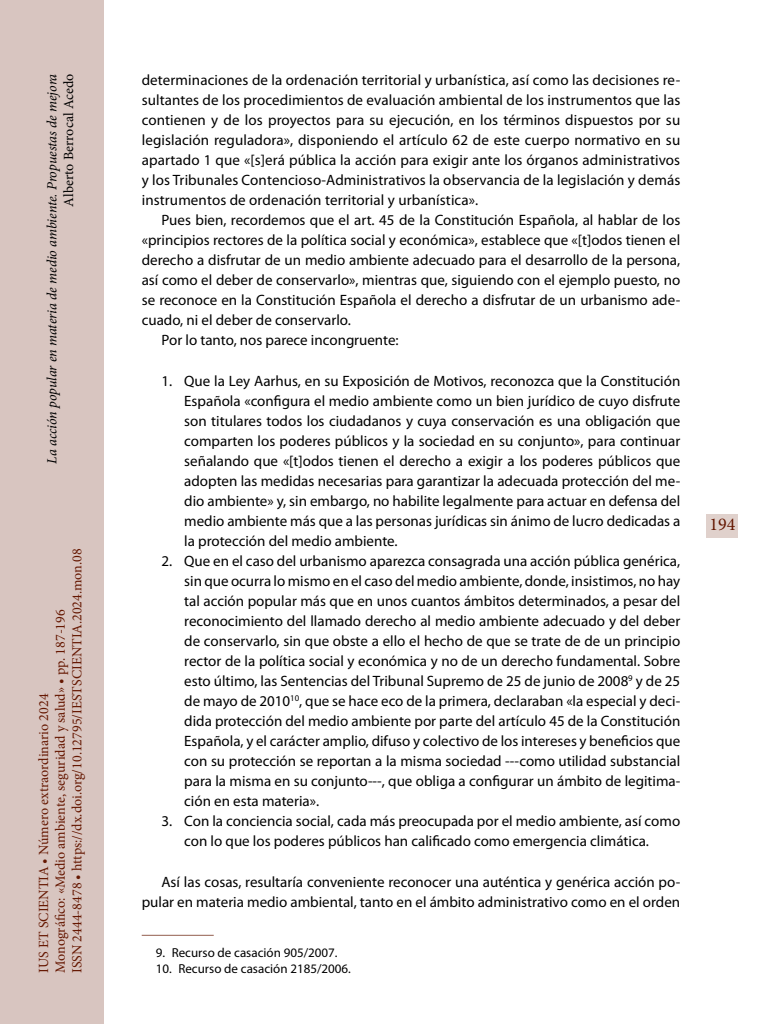
<style>
.page{position:relative;width:768px;height:1024px;background:#fff}
.page>*{position:absolute;margin:0;border:0;box-sizing:border-box;transform-origin:0 0}
.t1{font:18px "Minion Pro";color:#651701}
.t2{font:15px/20px "Myriad Pro";color:#000;text-align:justify}
.t3{font:14px/16.8px "Minion Pro";color:#651701}
.t4{font:italic 14px "Minion Pro";letter-spacing:-.005em;color:#000}
.t5{font:14px "Minion Pro";letter-spacing:.005em;color:#000}
.t6{font:13px "Myriad Pro";color:#000}
</style>
<div class="page">
<hr style="left:142px;top:935px;width:72px;height:1px;background:#935d4d">
<div style="left:0;top:0;width:103px;height:1024px;background:#d8c5c0"></div>
<div style="left:707px;top:514px;width:31px;height:24px;background:#e0d1cc"></div>
<p class="t4" style="left:42px;top:464px;width:391px;rotate:-90deg">La acción popular en materia de medio ambiente. Propuestas de mejora</p>
<p class="t5" style="left:59px;top:207px;width:134px;rotate:-90deg">Alberto Berrocal Acedo</p>
<p class="t3" style="left:35px;top:973px;width:426px;rotate:-90deg">IUS ET SCIENTIA • Número extraordinario 2024<br>Monográfico: «Medio ambiente, seguridad y salud» • pp. 187-196<br>ISSN 2444-8478 • https://dx.doi.org/10.12795/IESTSCIENTIA.2024.mon.08</p>
<p class="t2" style="left:142px;top:70px;width:540px">determinaciones de la ordenación territorial y urbanística, así como las decisiones re&shy;sultantes de los procedimientos de evaluación ambiental de los instrumentos que las contienen y de los proyectos para su ejecución, en los términos dispuestos por su legislación reguladora», disponiendo el artículo 62 de este cuerpo normativo en su apartado 1 que «[s]erá pública la acción para exigir ante los órganos administrativos y los Tribunales Contencioso-Administrativos la observancia de la legislación y demás instrumentos de ordenación territorial y urbanística».</p>
<p class="t2" style="left:162px;top:210px;width:520px">Pues bien, recordemos que el art. 45 de la Constitución Española, al hablar de los</p>
<p class="t2" style="left:142px;top:230px;width:540px">«principios rectores de la política social y económica», establece que «[t]odos tienen el</p>
<p class="t2" style="left:142px;top:250px;width:540px">derecho a disfrutar de un medio ambiente adecuado para el desarrollo de la persona,</p>
<p class="t2" style="left:142px;top:270px;width:540px">así como el deber de conservarlo», mientras que, siguiendo con el ejemplo puesto, no</p>
<p class="t2" style="left:142px;top:290px;width:540px">se reconoce en la Constitución Española el derecho a disfrutar de un urbanismo ade-</p>
<p class="t2" style="left:142px;top:310px;width:211px">cuado, ni el deber de conservarlo.</p>
<p class="t2" style="left:162px;top:330px;width:239px">Por lo tanto, nos parece incongruente:</p>
<p class="t2" style="left:184px;top:371px;width:498px;text-indent:-23px">1. Que la Ley Aarhus, en su Exposición de Motivos, reconozca que la Constitución Española «configura el medio ambiente como un bien jurídico de cuyo disfrute son titulares todos los ciudadanos y cuya conservación es una obligación que comparten los poderes públicos y la sociedad en su conjunto», para continuar señalando que «[t]odos tienen el derecho a exigir a los poderes públicos que adopten las medidas necesarias para garantizar la adecuada protección del me&shy;dio ambiente» y, sin embargo, no habilite legalmente para actuar en defensa del medio ambiente más que a las personas jurídicas sin ánimo de lucro dedicadas a la protección del medio ambiente.</p>
<p class="t2" style="left:184px;top:551px;width:498px;text-indent:-23px">2. Que en el caso del urbanismo aparezca consagrada una acción pública genérica, sin que ocurra lo mismo en el caso del medio ambiente, donde, insistimos, no hay tal acción popular más que en unos cuantos ámbitos determinados, a pesar del reconocimiento del llamado derecho al medio ambiente adecuado y del deber de conservarlo, sin que obste a ello el hecho de que se trate de de un principio rector de la política social y económica y no de un derecho fundamental. Sobre esto último, las Sentencias del Tribunal Supremo de 25 de junio de 2008<sup>9</sup> y de 25 de mayo de 2010<sup>10</sup>, que se hace eco de la primera, declaraban «la especial y deci&shy;dida protección del medio ambiente por parte del artículo 45 de la Constitución Española, y el carácter amplio, difuso y colectivo de los intereses y beneficios que con su protección se reportan a la misma sociedad ---como utilidad substancial para la misma en su conjunto---, que obliga a configurar un ámbito de legitima&shy;ción en esta materia».</p>
<p class="t2" style="left:162px;top:811px;width:520px;text-align:center">3. Con la conciencia social, cada más preocupada por el medio ambiente, así como con lo que los poderes públicos han calificado como emergencia climática.</p>
<p class="t2" style="left:142px;top:872px;width:540px;text-align:right">Así las cosas, resultaría conveniente reconocer una auténtica y genérica acción po&shy;pular en materia medio ambiental, tanto en el ámbito administrativo como en el orden</p>
<p class="t6" style="left:156px;top:946px;width:183px">9. Recurso de casación 905/2007.</p>
<p class="t6" style="left:156px;top:962px;width:196px">10. Recurso de casación 2185/2006.</p>
<p class="t1" style="left:709px;top:512px;width:27px">194</p>
</div>
